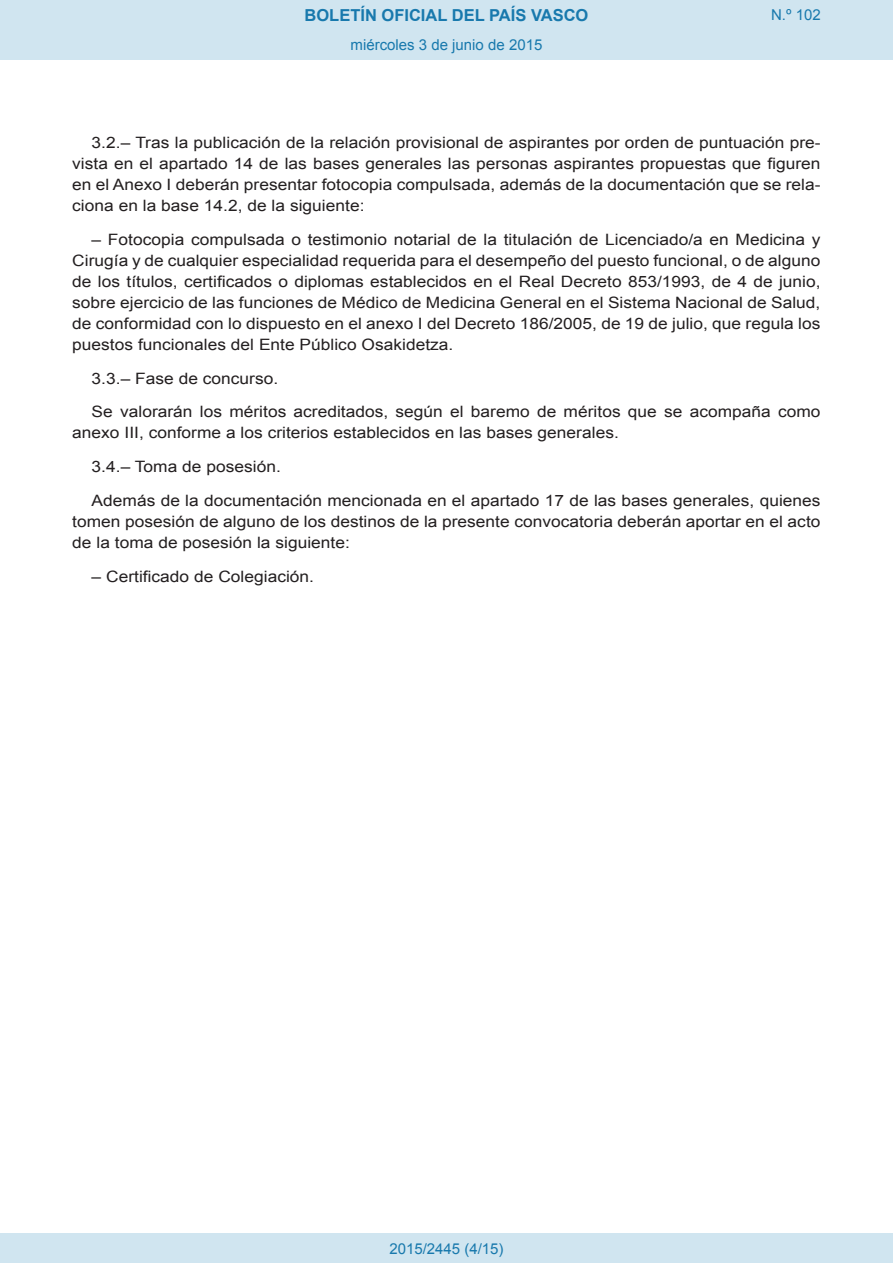
<style>
.page{position:relative;width:893px;height:1263px;background:#fff}
.page>*{position:absolute;margin:0;border:0;box-sizing:border-box;transform-origin:0 0}
.t1{font:700 16.5px "Arial";color:#1879ad}
.BOPVDetalle{font:15.6px/21px "Arial";color:#231f20;text-align:justify;scale:1.11 1}
.Paginacion_Centro{font:15px "Arial";color:#1879ad}
</style>
<div class="page">
<div style="left:0;top:0;width:893px;height:60px;background:#d0e5f0"></div>
<div style="left:0;top:1233px;width:893px;height:30px;background:#d0e5f0"></div>
<p class="t1" style="left:305px;top:4px;width:285px">BOLETÍN OFICIAL DEL PAÍS VASCO</p>
<p class="Paginacion_Centro" style="left:351px;top:35px;width:193px">miércoles 3 de junio de 2015</p>
<p class="Paginacion_Centro" style="left:771px;top:5px;width:51px">N.º 102</p>
<p class="BOPVDetalle" style="left:72px;top:132px;width:676px;text-indent:19px">3.2.– Tras la publicación de la relación provisional de aspirantes por orden de puntuación pre&shy;vista en el apartado 14 de las bases generales las personas aspirantes propuestas que figuren en el Anexo I deberán presentar fotocopia compulsada, además de la documentación que se rela&shy;ciona en la base 14.2, de la siguiente:</p>
<p class="BOPVDetalle" style="left:72px;top:229px;width:676px;text-indent:19px">– Fotocopia compulsada o testimonio notarial de la titulación de Licenciado/a en Medicina y Cirugía y de cualquier especialidad requerida para el desempeño del puesto funcional, o de alguno de los títulos, certificados o diplomas establecidos en el Real Decreto 853/1993, de 4 de junio, sobre ejercicio de las funciones de Médico de Medicina General en el Sistema Nacional de Salud, de conformidad con lo dispuesto en el anexo I del Decreto 186/2005, de 19 de julio, que regula los puestos funcionales del Ente Público Osakidetza.</p>
<p class="BOPVDetalle" style="left:92px;top:368px;width:170px">3.3.– Fase de concurso.</p>
<p class="BOPVDetalle" style="left:72px;top:402px;width:676px;text-indent:19px">Se valorarán los méritos acreditados, según el baremo de méritos que se acompaña como anexo III, conforme a los criterios establecidos en las bases generales.</p>
<p class="BOPVDetalle" style="left:92px;top:456px;width:172px">3.4.– Toma de posesión.</p>
<p class="BOPVDetalle" style="left:72px;top:490px;width:676px;text-indent:19px">Además de la documentación mencionada en el apartado 17 de las bases generales, quienes tomen posesión de alguno de los destinos de la presente convocatoria deberán aportar en el acto de la toma de posesión la siguiente:</p>
<p class="BOPVDetalle" style="left:92px;top:566px;width:202px">– Certificado de Colegiación.</p>
<p class="Paginacion_Centro" style="left:389px;top:1238px;width:116px">2015/2445 (4/15)</p>
</div>
